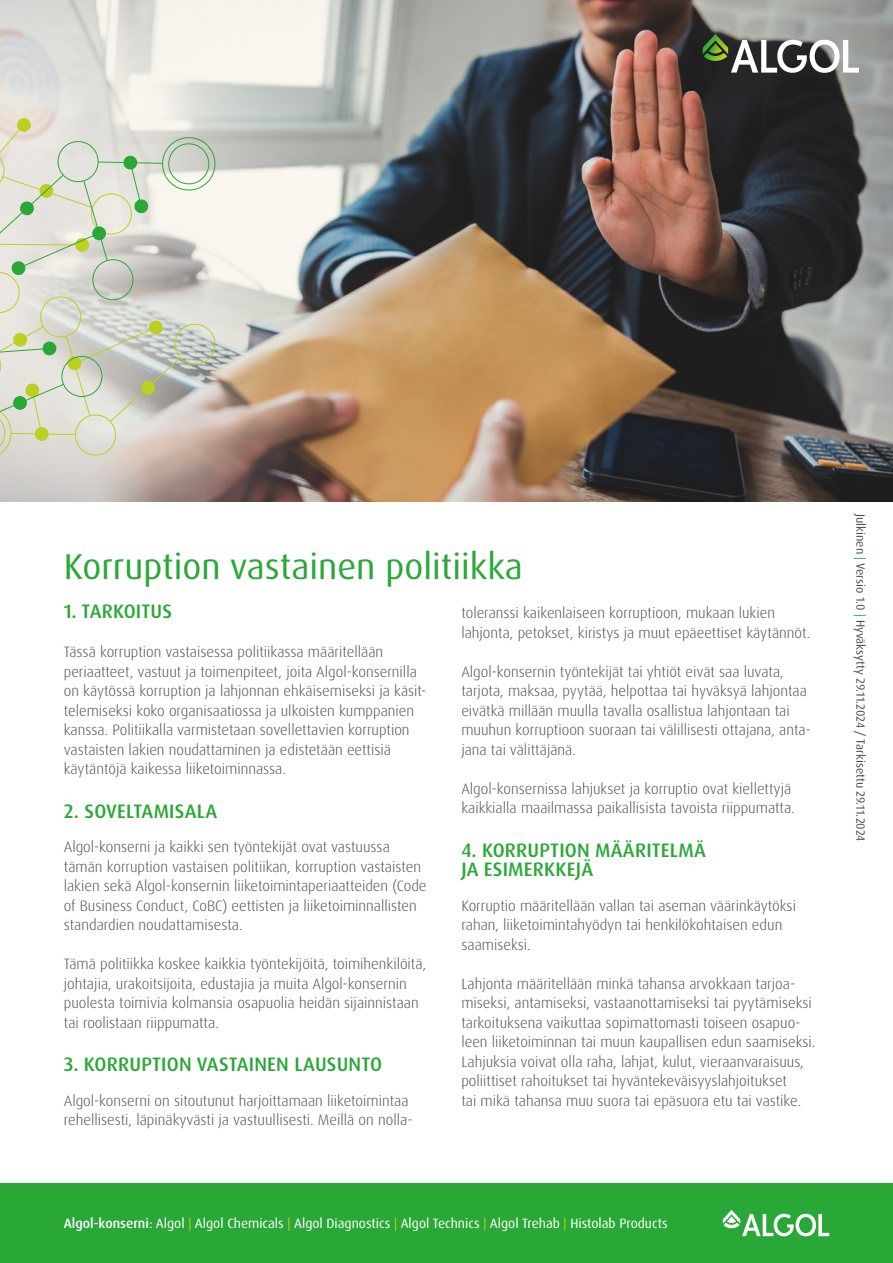
<style>
.page{position:relative;width:893px;height:1263px;background:#fff}
.page>*{position:absolute;margin:0;border:0;box-sizing:border-box;transform-origin:0 0}
.t1{font:36px "Dax Pro";color:#2aa837}
.t2{font:500 19.5px/19.5px "Dax Pro";letter-spacing:.01em;color:#2aa837}
.t3{font:300 15px/19.5px "Dax Pro";color:#4b4b4a}
.t4{font:13.5px "Dax Pro";color:#fff}
.t5{font:12px "Dax Pro";color:#4b4b4a}
.s1{font-weight:500}
.s2{color:#bcd021}
.s3{color:#2aa837}
</style>
<div class="page">
<img style="left:0;top:0;width:893px;height:501px">
<div style="left:0;top:1183px;width:893px;height:80px;background:#2aa837"></div>
<svg style="left:723px;top:1210px;width:106px;height:26px"></svg>
<svg style="left:703px;top:34px;width:156px;height:39px"></svg>
<div style="left:17px;top:118px;width:14px;height:14px;background:#bcd021;border-radius:50%"></div>
<svg style="left:0;top:123px;width:215px;height:336px;background:#d4d6c7"></svg>
<h1 class="t1" style="left:64px;top:543px;width:461px">Korruption vastainen politiikka</h1>
<h2 class="t2" style="left:64px;top:602px;width:110px">1. TARKOITUS</h2>
<p class="t3" style="left:64px;top:642px;width:364px">Tässä korruption vastaisessa politiikassa määritellään periaatteet, vastuut ja toimenpiteet, joita Algol-konsernilla on käytössä korruption ja lahjonnan ehkäisemiseksi ja käsit&shy;telemiseksi koko organisaatiossa ja ulkoisten kumppanien kanssa. Politiikalla varmistetaan sovellettavien korruption vastaisten lakien noudattaminen ja edistetään eettisiä käytäntöjä kaikessa liiketoiminnassa.</p>
<h2 class="t2" style="left:64px;top:801px;width:155px">2. SOVELTAMISALA</h2>
<p class="t3" style="left:64px;top:837px;width:364px">Algol-konserni ja kaikki sen työntekijät ovat vastuussa tämän korruption vastaisen politiikan, korruption vastaisten lakien sekä Algol-konsernin liiketoimintaperiaatteiden (Code of Business Conduct, CoBC) eettisten ja liiketoiminnallisten standardien noudattamisesta.</p>
<p class="t3" style="left:64px;top:954px;width:364px">Tämä politiikka koskee kaikkia työntekijöitä, toimihenkilöitä, johtajia, urakoitsijoita, edustajia ja muita Algol-konsernin puolesta toimivia kolmansia osapuolia heidän sijainnistaan tai roolistaan riippumatta.</p>
<h2 class="t2" style="left:64px;top:1055px;width:320px">3. KORRUPTION VASTAINEN LAUSUNTO</h2>
<p class="t3" style="left:64px;top:1091px;width:348px">Algol-konserni on sitoutunut harjoittamaan liiketoimintaa rehellisesti, läpinäkyvästi ja vastuullisesti. Meillä on nolla-</p>
<p class="t3" style="left:461px;top:603px;width:351px">toleranssi kaikenlaiseen korruptioon, mukaan lukien lahjonta, petokset, kiristys ja muut epäeettiset käytännöt.</p>
<p class="t3" style="left:461px;top:662px;width:351px">Algol-konsernin työntekijät tai yhtiöt eivät saa luvata, tarjota, maksaa, pyytää, helpottaa tai hyväksyä lahjontaa eivätkä millään muulla tavalla osallistua lahjontaan tai muuhun korruptioon suoraan tai välillisesti ottajana, anta&shy;jana tai välittäjänä.</p>
<p class="t3" style="left:461px;top:779px;width:335px">Algol-konsernissa lahjukset ja korruptio ovat kiellettyjä kaikkialla maailmassa paikallisista tavoista riippumatta.</p>
<h2 class="t2" style="left:461px;top:840px;width:246px">4. KORRUPTION MÄÄRITELMÄ<br>JA ESIMERKKEJÄ</h2>
<p class="t3" style="left:461px;top:896px;width:336px">Korruptio määritellään vallan tai aseman väärinkäytöksi rahan, liiketoimintahyödyn tai henkilökohtaisen edun saamiseksi.</p>
<p class="t3" style="left:461px;top:974px;width:356px">Lahjonta määritellään minkä tahansa arvokkaan tarjoa&shy;miseksi, antamiseksi, vastaanottamiseksi tai pyytämiseksi tarkoituksena vaikuttaa sopimattomasti toiseen osapuo&shy;leen liiketoiminnan tai muun kaupallisen edun saamiseksi.<br>Lahjuksia voivat olla raha, lahjat, kulut, vieraanvaraisuus, poliittiset rahoitukset tai hyväntekeväisyyslahjoitukset<br>tai mikä tahansa muu suora tai epäsuora etu tai vastike.</p>
<p class="t4" style="left:64px;top:1215px;width:605px"><span class="s1">Algol-konserni</span>: Algol <span class="s2">|</span> Algol Chemicals <span class="s2">|</span> Algol Diagnostics <span class="s2">|</span> Algol Technics <span class="s2">|</span> Algol Trehab <span class="s2">|</span> Histolab Products</p>
<p class="t5" style="left:868px;top:514px;width:329px;rotate:90deg">Julkinen <span class="s3">|</span> Versio 1.0 <span class="s3">|</span> Hyväksytty 29.11.2024 / Tarkisettu 29.11.2024</p>
</div>
